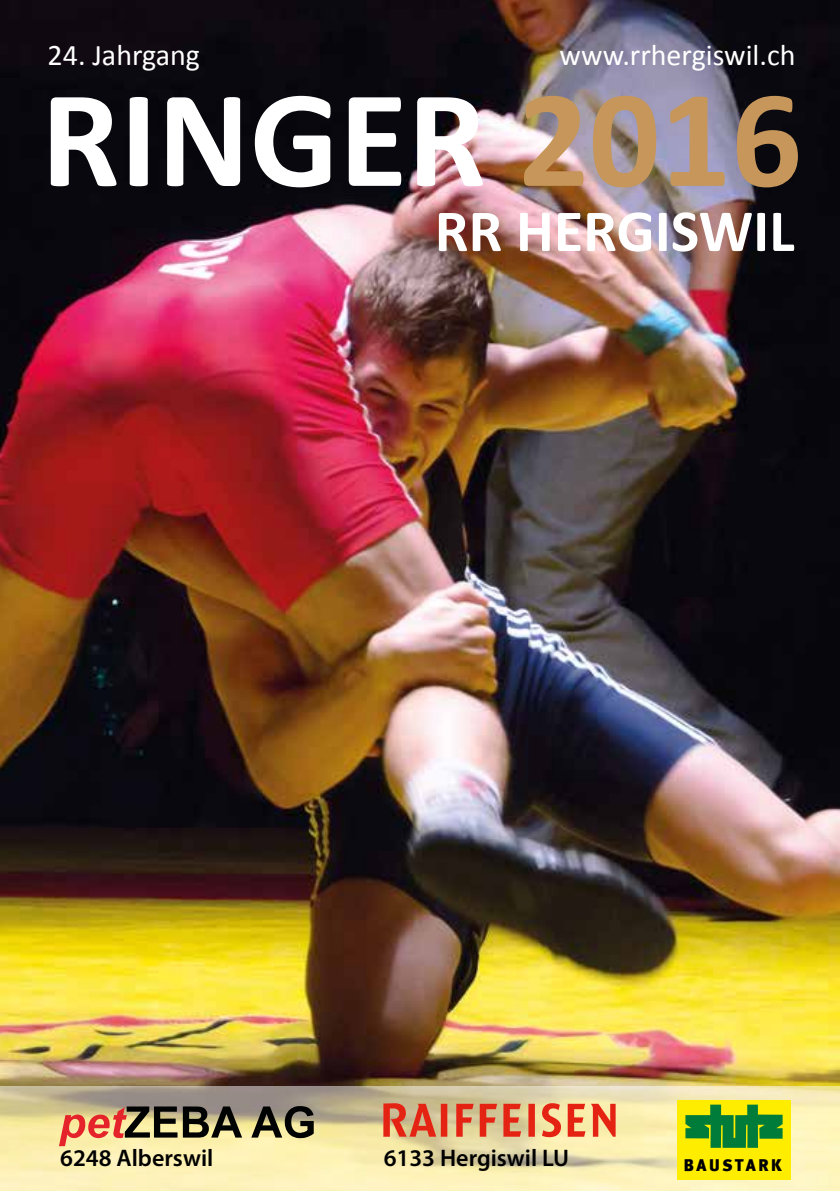
<style>
.page{position:relative;width:840px;height:1191px;background:#fff}
.page>*{position:absolute;margin:0;border:0;box-sizing:border-box;transform-origin:0 0}
.t1{font:700 140px "Calibri";color:#fff}
.t2{font:700 60px "Calibri";color:#fff}
.t3{font:30px "Calibri";color:#fff}
.t4{font:600 24px "Myriad Pro";color:#000}
.t5{font:900 16.8px "Meta Plus";letter-spacing:.13em;color:#000}
.s1{color:#c6965a}
</style>
<div class="page">
<img style="left:0;top:0;width:839px;height:1086px">
<svg style="left:0;top:1086px;width:839px;height:105px;background:#e9deac"></svg>
<svg style="left:183px;top:1106px;width:59px;height:31px;background:#625d47"></svg>
<svg style="left:251px;top:1106px;width:62px;height:32px;background:#6d6850"></svg>
<svg style="left:59px;top:1106px;width:118px;height:40px;background:#bf926b"></svg>
<svg style="left:383px;top:1103px;width:232px;height:34px;background:#e1845f"></svg>
<div style="left:676px;top:1100px;width:114px;height:79px;background:#ffed00"></div>
<svg style="left:685px;top:1104px;width:97px;height:43px"></svg>
<p class="t3" style="left:48px;top:34px;width:154px">24. Jahrgang</p>
<p class="t3" style="left:559px;top:34px;width:237px">www.rrhergiswil.ch</p>
<h1 class="t1" style="left:41px;top:40px;width:762px">RINGER <span class="s1">2016</span></h1>
<h2 class="t2" style="left:434px;top:189px;width:361px">RR HERGISWIL</h2>
<p class="t4" style="left:60px;top:1143px;width:154px">6248 Alberswil</p>
<p class="t4" style="left:383px;top:1143px;width:187px">6133 Hergiswil LU</p>
<p class="t5" style="left:683px;top:1155px;width:100px">BAUSTARK</p>
</div>
